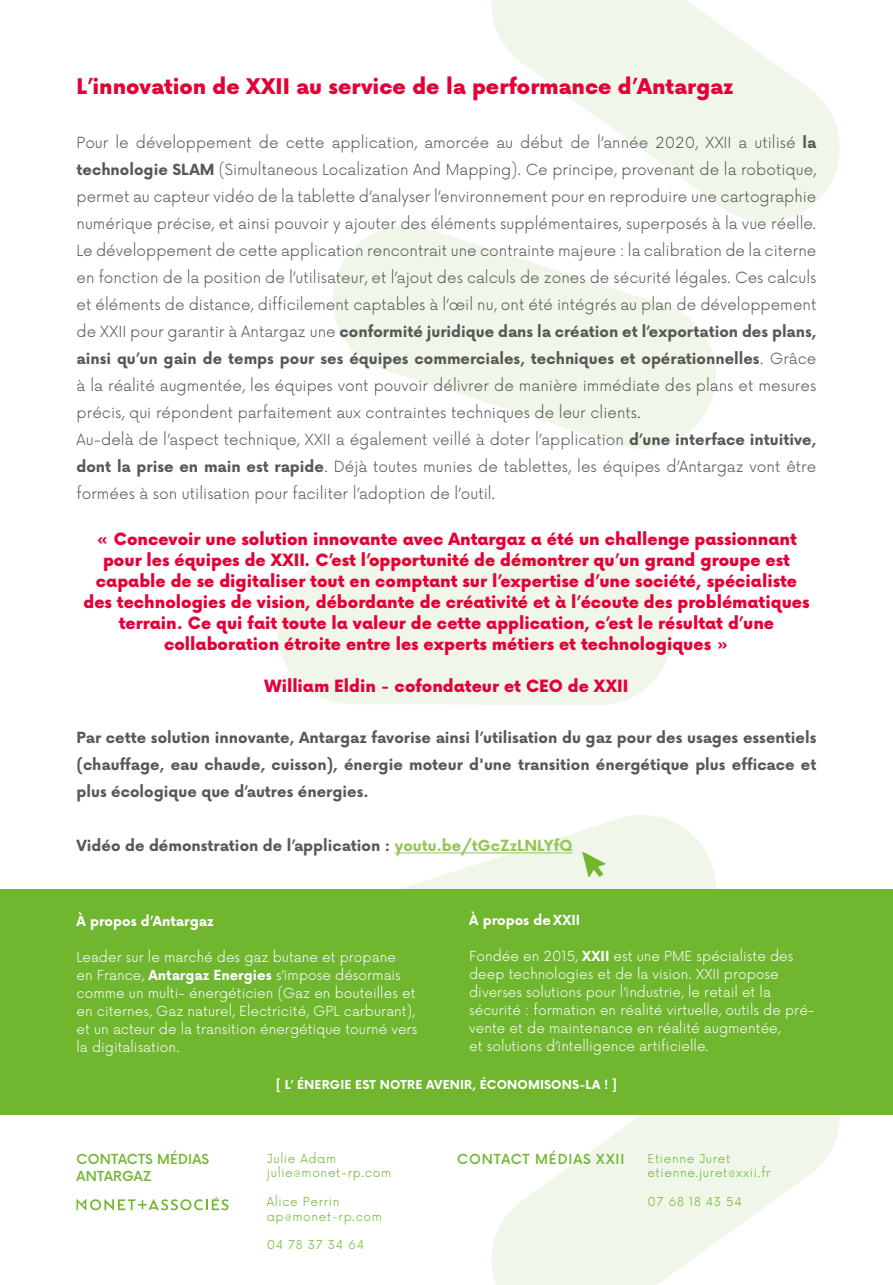
<style>
.page{position:relative;width:893px;height:1285px;background:#fff}
.page>*{position:absolute;margin:0;border:0;box-sizing:border-box;transform-origin:0 0}
.t1{font:900 21px "Now Alt";color:#e40138}
.t2{font:900 16.5px/21px "Now";color:#e40138;text-align:center}
.t3{font:300 15px/27px "Now Alt";color:#575756}
.t4{font:700 15px/27px "Now Alt";color:#575756;text-align:justify}
.t5{font:300 13.5px/18px "Now Alt";color:#fff}
.t6{font:700 13.5px "Now Alt";color:#fff}
.t7{font:500 13.5px/16.5px "Now Alt";letter-spacing:.015em;color:#70b62f}
.t8{font:500 13.5px "Now Alt";letter-spacing:.065em;color:#70b62f}
.t9{font:300 12px/14.4px "Now";letter-spacing:.05em;color:#70b62f}
.t10{font:700 12px "Now Alt";letter-spacing:.015em;color:#fff}
.s1{font-weight:700}
.s2{color:#95c458}
</style>
<div class="page">
<svg style="left:481px;top:1114px;width:359px;height:170px;fill:#f0f7ea"></svg>
<svg style="left:394px;top:815px;width:322px;height:74px;fill:#f0f7ea"></svg>
<svg style="left:277px;top:557px;width:396px;height:148px;fill:#f0f7ea"></svg>
<svg style="left:491px;top:0;width:349px;height:222px;fill:#f0f7ea"></svg>
<svg style="left:333px;top:217px;width:383px;height:232px;fill:#f0f7ea"></svg>
<hr style="left:395px;top:852px;width:177px;height:1px;background:#95c458">
<div style="left:0;top:889px;width:893px;height:225px;background:#70b62f"></div>
<svg style="left:77px;top:1197px;width:151px;height:13px"></svg>
<svg style="left:582px;top:851px;width:24px;height:25px"></svg>
<h1 class="t1" style="left:77px;top:71px;width:658px">L’innovation de XXII au service de la performance d’Antargaz</h1>
<p class="t3" style="left:77px;top:128px;width:741px">Pour le développement de cette application, amorcée au début de l’année 2020, XXII a utilisé <span class="s1">la technologie SLAM</span> (Simultaneous Localization And Mapping). Ce principe, provenant de la robotique, permet au capteur vidéo de la tablette d’analyser l’environnement pour en reproduire une cartographie numérique précise, et ainsi pouvoir y ajouter des éléments supplémentaires, superposés à la vue réelle.<br>Le développement de cette application rencontrait une contrainte majeure : la calibration de la citerne en fonction de la position de l’utilisateur, et l’ajout des calculs de zones de sécurité légales. Ces calculs et éléments de distance, difficilement captables à l’œil nu, ont été intégrés au plan de développement de XXII pour garantir à Antargaz une <span class="s1">conformité juridique dans la création et l’exportation des plans, ainsi qu’un gain de temps pour ses équipes commerciales, techniques et opérationnelles</span>. Grâce à la réalité augmentée, les équipes vont pouvoir délivrer de manière immédiate des plans et mesures précis, qui répondent parfaitement aux contraintes techniques de leur clients.<br>Au-delà de l’aspect technique, XXII a également veillé à doter l’application <span class="s1">d’une interface intuitive, dont la prise en main est rapide</span>. Déjà toutes munies de tablettes, les équipes d’Antargaz vont être formées à son utilisation pour faciliter l’adoption de l’outil.</p>
<p class="t2" style="left:83px;top:528px;width:728px">« Concevoir une solution innovante avec Antargaz a été un challenge passionnant pour les équipes de XXII. C’est l’opportunité de démontrer qu’un grand groupe est capable de se digitaliser tout en comptant sur l’expertise d’une société, spécialiste des technologies de vision, débordante de créativité et à l’écoute des problématiques terrain. Ce qui fait toute la valeur de cette application, c’est le résultat d’une collaboration étroite entre les experts métiers et technologiques »</p>
<p class="t2" style="left:265px;top:675px;width:365px">William Eldin - cofondateur et CEO de XXII</p>
<p class="t4" style="left:77px;top:723px;width:741px">Par cette solution innovante, Antargaz favorise ainsi l’utilisation du gaz pour des usages essentiels (chauffage, eau chaude, cuisson), énergie moteur d'une transition énergétique plus efficace et plus écologique que d’autres énergies.</p>
<p class="t4" style="left:77px;top:831px;width:497px">Vidéo de démonstration de l’application : <span class="s2">youtu.be/tGcZzLNLYfQ</span></p>
<p class="t6" style="left:469px;top:909px;width:113px">À propos de XXII</p>
<p class="t5" style="left:469px;top:946px;width:347px">Fondée en 2015, <span class="s1">XXII</span> est une PME spécialiste des deep technologies et de la vision. XXII propose diverses solutions pour l’industrie, le retail et la sécurité : formation en réalité virtuelle, outils de pré&shy;vente et de maintenance en réalité augmentée,<br>et solutions d’intelligence artificielle.</p>
<p class="t10" style="left:276px;top:1075px;width:342px">[ L’ ÉNERGIE EST NOTRE AVENIR, ÉCONOMISONS-LA ! ]</p>
<p class="t6" style="left:77px;top:910px;width:139px">À propos d’Antargaz</p>
<p class="t5" style="left:77px;top:946px;width:342px">Leader sur le marché des gaz butane et propane<br>en France, <span class="s1">Antargaz Energies</span> s’impose désormais comme un multi- énergéticien (Gaz en bouteilles et en citernes, Gaz naturel, Electricité, GPL carburant), et un acteur de la transition énergétique tourné vers la digitalisation.</p>
<p class="t7" style="left:77px;top:1149px;width:134px">CONTACTS MÉDIAS<br>ANTARGAZ</p>
<p class="t8" style="left:457px;top:1148px;width:169px">CONTACT MÉDIAS XXII</p>
<p class="t9" style="left:267px;top:1150px;width:126px">Julie Adam julie@monet-rp.com</p>
<p class="t9" style="left:267px;top:1193px;width:117px">Alice Perrin ap@monet-rp.com</p>
<p class="t9" style="left:267px;top:1236px;width:99px">04 78 37 34 64</p>
<p class="t9" style="left:647px;top:1150px;width:125px">Etienne Juret etienne.juret@xxii.fr</p>
<p class="t9" style="left:647px;top:1193px;width:96px">07 68 18 43 54</p>
</div>
